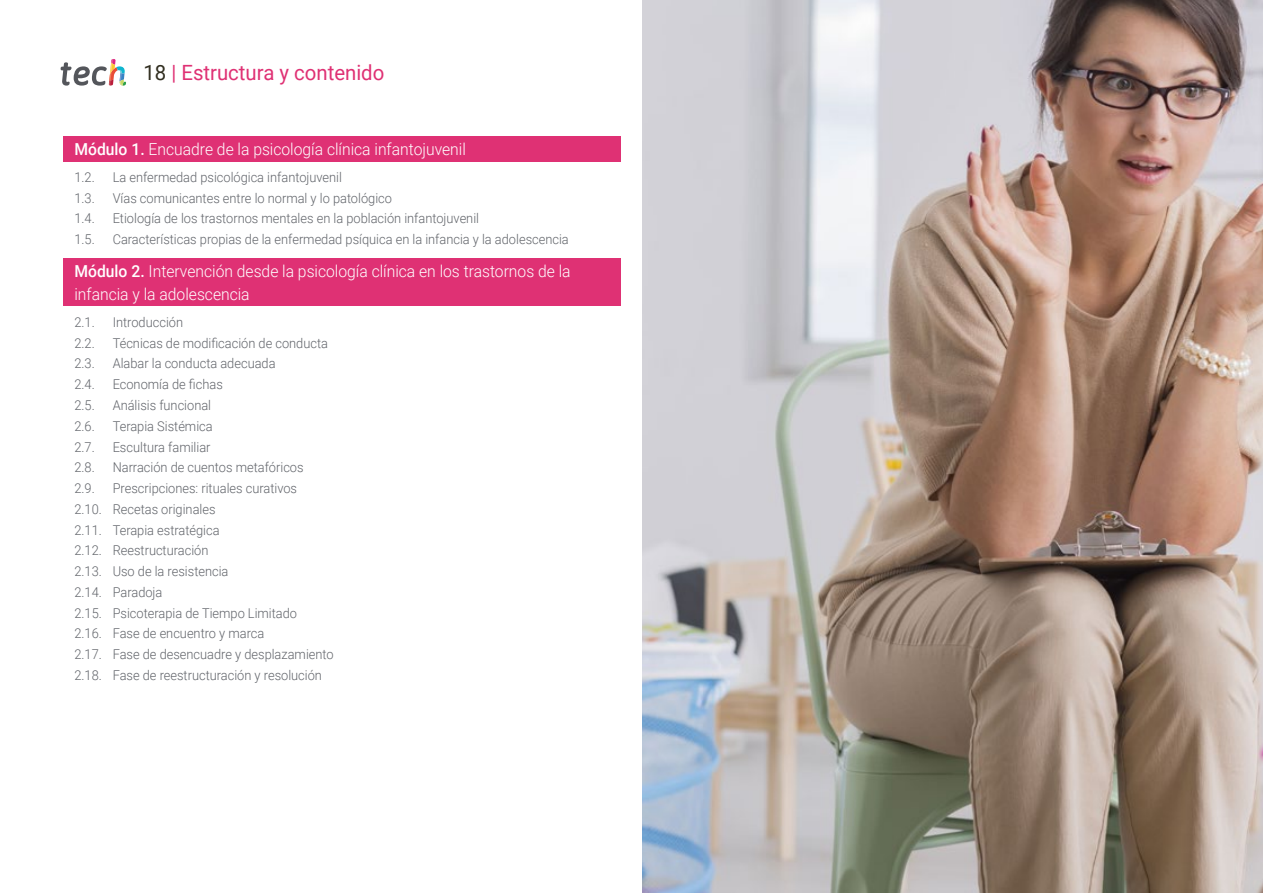
<style>
.page{position:relative;width:1263px;height:893px;background:#fff}
.page>*{position:absolute;margin:0;border:0;box-sizing:border-box;transform-origin:0 0}
.t1{font:21px "Roboto";color:#df3174}
.t2{font:300 16.5px/22.5px "Roboto";color:#fff;scale:.95 1}
.t3{font:300 13.5px/20.7px "Roboto";color:#61646a;scale:.95 1}
.s1{color:#312e20}
.s2{font-weight:500}
</style>
<div class="page">
<div style="left:64px;top:136px;width:557px;height:25px;background:#df3174"></div>
<div style="left:64px;top:259px;width:557px;height:47px;background:#df3174"></div>
<img style="left:642px;top:0;width:621px;height:893px">
<svg style="left:61px;top:59px;width:65px;height:27px"></svg>
<h1 class="t1" style="left:144px;top:57px;width:242px"><span class="s1">18</span> | Estructura y contenido</h1>
<p class="t2" style="left:74px;top:137px;width:413px"><span class="s2">Módulo 1.</span> Encuadre de la psicología clínica infantojuvenil</p>
<p class="t3" style="left:74px;top:166px;width:23px">1.2.</p>
<p class="t3" style="left:113px;top:166px;width:243px">La enfermedad psicológica infantojuvenil</p>
<p class="t3" style="left:74px;top:187px;width:23px">1.3.</p>
<p class="t3" style="left:113px;top:187px;width:295px">Vías comunicantes entre lo normal y lo patológico</p>
<p class="t3" style="left:74px;top:208px;width:23px">1.4.</p>
<p class="t3" style="left:113px;top:208px;width:387px">Etiología de los trastornos mentales en la población infantojuvenil</p>
<p class="t3" style="left:74px;top:229px;width:23px">1.5.</p>
<p class="t3" style="left:113px;top:229px;width:482px">Características propias de la enfermedad psíquica en la infancia y la adolescencia</p>
<p class="t2" style="left:74px;top:260px;width:524px"><span class="s2">Módulo 2.</span> Intervención desde la psicología clínica en los trastornos de la infancia y la adolescencia</p>
<p class="t3" style="left:74px;top:311px;width:23px">2.1.</p>
<p class="t3" style="left:113px;top:311px;width:76px">Introducción</p>
<p class="t3" style="left:74px;top:332px;width:23px">2.2.</p>
<p class="t3" style="left:113px;top:332px;width:228px">Técnicas de modificación de conducta</p>
<p class="t3" style="left:74px;top:353px;width:23px">2.3.</p>
<p class="t3" style="left:113px;top:353px;width:173px">Alabar la conducta adecuada</p>
<p class="t3" style="left:74px;top:374px;width:23px">2.4.</p>
<p class="t3" style="left:113px;top:374px;width:117px">Economía de fichas</p>
<p class="t3" style="left:74px;top:394px;width:23px">2.5.</p>
<p class="t3" style="left:113px;top:394px;width:105px">Análisis funcional</p>
<p class="t3" style="left:74px;top:415px;width:23px">2.6.</p>
<p class="t3" style="left:113px;top:415px;width:107px">Terapia Sistémica</p>
<p class="t3" style="left:74px;top:436px;width:23px">2.7.</p>
<p class="t3" style="left:113px;top:436px;width:104px">Escultura familiar</p>
<p class="t3" style="left:74px;top:457px;width:23px">2.8.</p>
<p class="t3" style="left:113px;top:457px;width:202px">Narración de cuentos metafóricos</p>
<p class="t3" style="left:74px;top:477px;width:23px">2.9.</p>
<p class="t3" style="left:74px;top:477px;width:274px;text-indent:38px">Prescripciones: rituales curativos<br>2.10. Recetas originales<br>2.11. Terapia estratégica<br>2.12. Reestructuración<br>2.13. Uso de la resistencia<br>2.14. Paradoja<br>2.15. Psicoterapia de Tiempo Limitado<br>2.16. Fase de encuentro y marca<br>2.17. Fase de desencuadre y desplazamiento<br>2.18. Fase de reestructuración y resolución</p>
</div>
